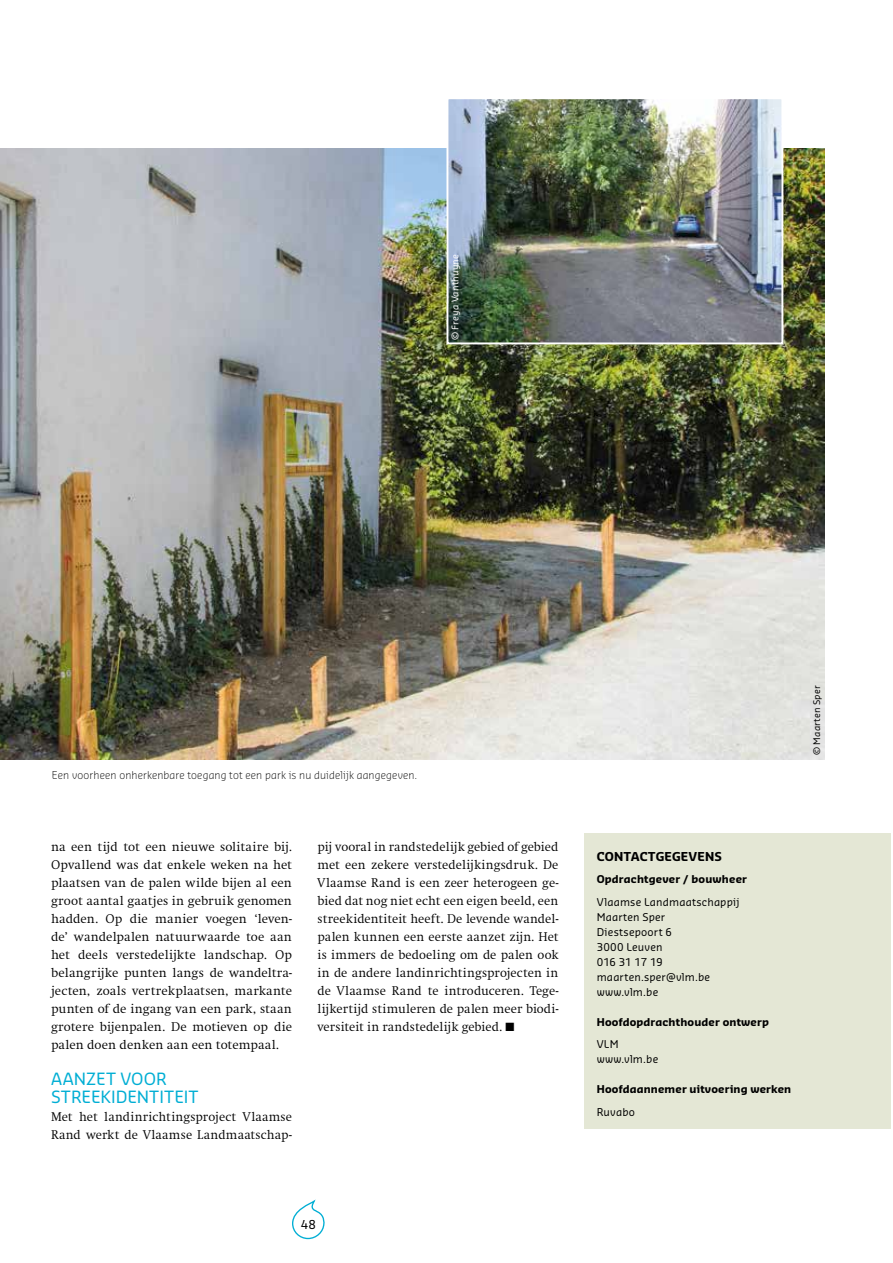
<style>
.page{position:relative;width:893px;height:1263px;background:#fff}
.page>*{position:absolute;margin:0;border:0;box-sizing:border-box;transform-origin:0 0}
.t1{font:16.5px/18px "Sansa Pro";letter-spacing:.005em;color:#00aed4}
.t2{font:300 13.2px/18px "Swift";letter-spacing:.01em;color:#000;text-align:justify}
.t3{font:700 12px "Sansa Pro";letter-spacing:.01em;color:#000}
.t4{font:12px "Sansa Pro";color:#000}
.t5{font:10.5px/15px "Sansa Pro";letter-spacing:.015em;color:#000}
.t6{font:700 10.5px "Sansa Pro";letter-spacing:.015em;color:#000}
.t7{font:300 10.5px "Sansa Pro";letter-spacing:.015em;color:#000}
.t8{font:9px "Sansa Pro";letter-spacing:.015em;color:#fff}
.t9{font:9px "Sansa Pro";letter-spacing:.02em;color:#000}
</style>
<div class="page">
<img style="left:0;top:149px;width:825px;height:610px">
<img style="left:449px;top:100px;width:331px;height:241px">
<div style="left:446px;top:97px;width:337px;height:247px;border:2px solid #fff"></div>
<svg style="left:292px;top:1201px;width:33px;height:39px"></svg>
<div style="left:584px;top:833px;width:306px;height:295px;background:#e4e7d5"></div>
<p class="t8" style="left:449px;top:340px;width:87px;rotate:-90deg">© Freya Vanthuyne</p>
<p class="t7" style="left:52px;top:768px;width:367px">Een voorheen onherkenbare toegang tot een park is nu duidelijk aangegeven.</p>
<p class="t2" style="left:51px;top:838px;width:242px">na een tijd tot een nieuwe solitaire bij.<br>Opvallend was dat enkele weken na het plaatsen van de palen wilde bijen al een groot aantal gaatjes in gebruik genomen hadden. Op die manier voegen ‘leven&shy;de’ wandelpalen natuurwaarde toe aan het deels verstedelijkte landschap. Op belangrijke punten langs de wandeltra&shy;jecten, zoals vertrekplaatsen, markante punten of de ingang van een park, staan grotere bijenpalen. De motieven op die palen doen denken aan een totempaal.</p>
<p class="t1" style="left:51px;top:1070px;width:149px">AANZET VOOR<br>STREEKIDENTITEIT</p>
<p class="t2" style="left:51px;top:1108px;width:242px">Met het landinrichtingsproject Vlaamse<br>Rand werkt de Vlaamse Landmaatschap-</p>
<p class="t2" style="left:317px;top:838px;width:242px">pij vooral in randstedelijk gebied of gebied met een zekere verstedelijkingsdruk. De Vlaamse Rand is een zeer heterogeen ge&shy;bied dat nog niet echt een eigen beeld, een streekidentiteit heeft. De levende wandel&shy;palen kunnen een eerste aanzet zijn. Het is immers de bedoeling om de palen ook in de andere landinrichtingsprojecten in de Vlaamse Rand te introduceren. Tege&shy;lijkertijd stimuleren de palen meer biodi&shy;versiteit in randstedelijk gebied. ■</p>
<p class="t4" style="left:301px;top:1216px;width:17px">48</p>
<p class="t9" style="left:810px;top:755px;width:71px;rotate:-90deg">© Maarten Sper</p>
<p class="t3" style="left:597px;top:848px;width:127px">CONTACTGEGEVENS</p>
<p class="t6" style="left:597px;top:872px;width:152px">Opdrachtgever / bouwheer</p>
<p class="t5" style="left:597px;top:894px;width:144px">Vlaamse Landmaatschappij<br>Maarten Sper<br>Diestsepoort 6<br>3000 Leuven<br>016 31 17 19 maarten.sper@vlm.be www.vlm.be</p>
<p class="t6" style="left:597px;top:1014px;width:174px">Hoofdopdrachthouder ontwerp</p>
<p class="t5" style="left:597px;top:1037px;width:63px">VLM www.vlm.be</p>
<p class="t6" style="left:597px;top:1082px;width:196px">Hoofdaannemer uitvoering werken</p>
<p class="t5" style="left:597px;top:1104px;width:40px">Ruvabo</p>
</div>
